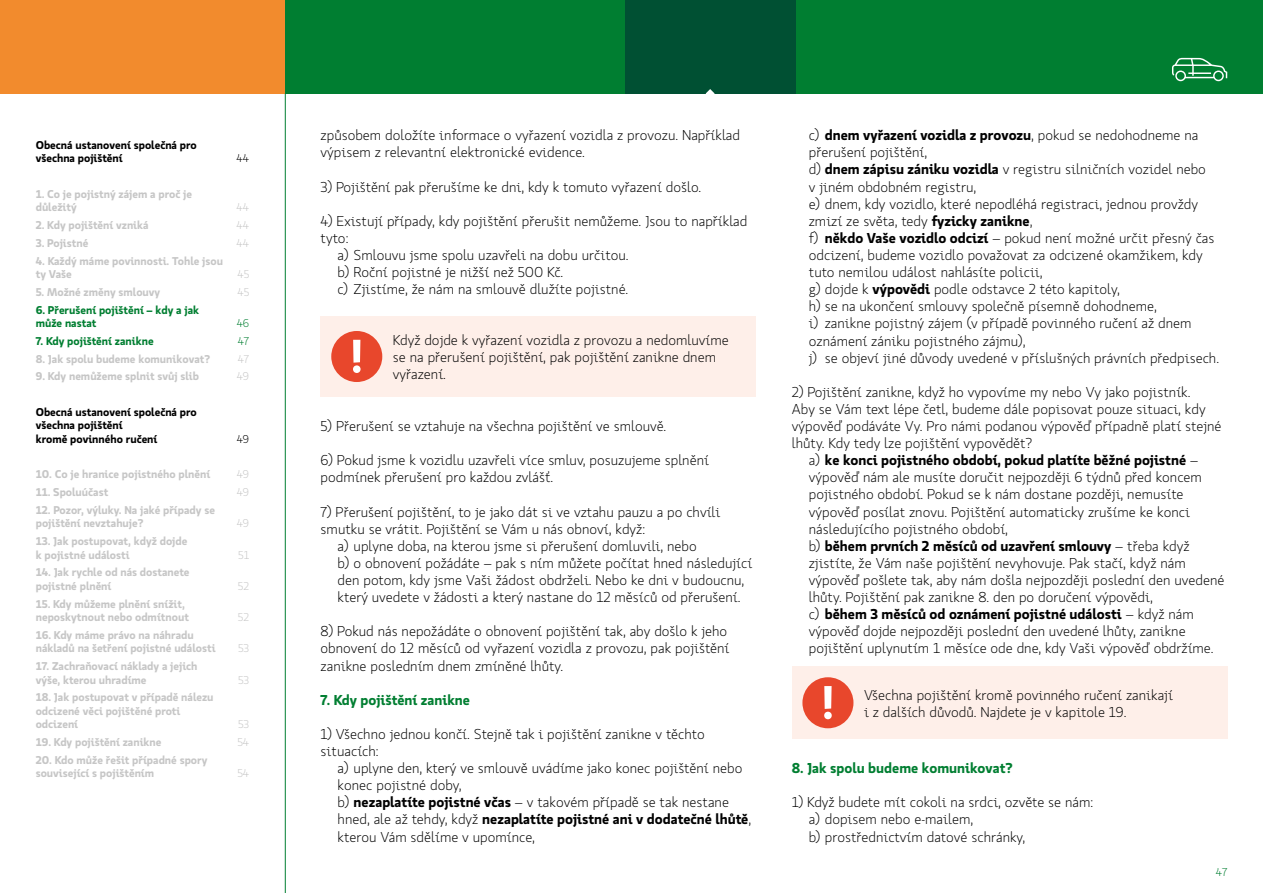
<style>
.page{position:relative;width:1263px;height:893px;background:#fff}
.page>*{position:absolute;margin:0;border:0;box-sizing:border-box;transform-origin:0 0}
.t1{font:300 14.25px/17.1px "Koop Pro";color:#000}
.t2{font:700 14.25px "Koop Pro";color:#000}
.t3{font:700 14.25px "Koop Pro";color:#007e31}
.t4{font:700 11.25px/13.5px "Koop Pro";color:#c6c6c6}
.t5{font:700 11.25px/13.5px "Koop Pro";color:#000}
.t6{font:700 11.25px/13.5px "Koop Pro";color:#007e31}
.t7{font:300 11.25px "Koop Pro";color:#c6c6c6}
.t8{font:300 11.25px "Koop Pro";color:#007e31}
.t9{font:300 11.25px "Koop Pro";color:#000}
.s1{font-weight:700}
.s2{font-weight:300}
</style>
<div class="page">
<div style="left:0;top:0;width:285px;height:94px;background:#f28b2d"></div>
<div style="left:285px;top:0;width:978px;height:94px;background:#007e31"></div>
<div style="left:625px;top:0;width:170px;height:94px;background:#005033"></div>
<svg style="left:1172px;top:58px;width:55px;height:23px"></svg>
<hr style="left:285px;top:94px;width:1px;height:799px;background:#007e31">
<div style="left:321px;top:316px;width:435px;height:81px;background:#feefe9"></div>
<div style="left:331px;top:331px;width:51px;height:51px;background:#e8472c;border-radius:50%"></div>
<svg style="left:353px;top:340px;width:8px;height:33px"></svg>
<div style="left:792px;top:667px;width:435px;height:72px;background:#feefe9"></div>
<div style="left:802px;top:677px;width:51px;height:51px;background:#e8472c;border-radius:50%"></div>
<svg style="left:824px;top:686px;width:8px;height:33px"></svg>
<svg style="left:706px;top:89px;width:9px;height:5px"></svg>
<p class="t5" style="left:36px;top:138px;width:163px">Obecná ustanovení společná pro všechna pojištění</p>
<p class="t4" style="left:36px;top:187px;width:158px">1. Co je pojistný zájem a proč je důležitý</p>
<p class="t9" style="left:237px;top:151px;width:14px">44</p>
<p class="t7" style="left:237px;top:200px;width:14px">44</p>
<p class="t4" style="left:36px;top:218px;width:114px">2. Kdy pojištění vzniká</p>
<p class="t7" style="left:237px;top:218px;width:14px">44</p>
<p class="t4" style="left:36px;top:236px;width:54px">3. Pojistné</p>
<p class="t7" style="left:237px;top:235px;width:14px">44</p>
<p class="t4" style="left:36px;top:253px;width:189px">4. Každý máme povinnosti. Tohle jsou ty Vaše</p>
<p class="t7" style="left:237px;top:267px;width:13px">45</p>
<p class="t4" style="left:36px;top:285px;width:126px">5. Možné změny smlouvy</p>
<p class="t7" style="left:237px;top:284px;width:13px">45</p>
<p class="t6" style="left:36px;top:302px;width:165px">6. Přerušení pojištění – kdy a jak může nastat</p>
<p class="t8" style="left:237px;top:316px;width:14px">46</p>
<p class="t6" style="left:36px;top:334px;width:119px">7. Kdy pojištění zanikne</p>
<p class="t8" style="left:238px;top:333px;width:13px">47</p>
<p class="t4" style="left:36px;top:351px;width:176px">8. Jak spolu budeme komunikovat?</p>
<p class="t7" style="left:238px;top:351px;width:13px">47</p>
<p class="t4" style="left:36px;top:369px;width:165px">9. Kdy nemůžeme splnit svůj slib</p>
<p class="t7" style="left:237px;top:369px;width:14px">49</p>
<p class="t5" style="left:36px;top:405px;width:163px">Obecná ustanovení společná pro všechna pojištění<br>kromě povinného ručení</p>
<p class="t9" style="left:237px;top:431px;width:14px">49</p>
<p class="t4" style="left:36px;top:467px;width:176px">10. Co je hranice pojistného plnění</p>
<p class="t7" style="left:237px;top:467px;width:14px">49</p>
<p class="t4" style="left:36px;top:485px;width:74px">11. Spoluúčast</p>
<p class="t7" style="left:237px;top:485px;width:14px">49</p>
<p class="t4" style="left:36px;top:503px;width:181px">12. Pozor, výluky. Na jaké případy se pojištění nevztahuje?</p>
<p class="t7" style="left:237px;top:516px;width:14px">49</p>
<p class="t4" style="left:36px;top:534px;width:153px">13. Jak postupovat, když dojde k pojistné události</p>
<p class="t4" style="left:36px;top:565px;width:155px">14. Jak rychle od nás dostanete pojistné plnění</p>
<p class="t4" style="left:36px;top:596px;width:155px">15. Kdy můžeme plnění snížit, neposkytnout nebo odmítnout</p>
<p class="t4" style="left:36px;top:628px;width:181px">16. Kdy máme právo na náhradu nákladů na šetření pojistné události</p>
<p class="t4" style="left:36px;top:659px;width:163px">17. Zachraňovací náklady a jejich výše, kterou uhradíme</p>
<p class="t4" style="left:36px;top:690px;width:179px">18. Jak postupovat v případě nálezu odcizené věci pojištěné proti odcizení</p>
<p class="t7" style="left:238px;top:547px;width:13px">51</p>
<p class="t7" style="left:238px;top:578px;width:13px">52</p>
<p class="t7" style="left:238px;top:610px;width:13px">52</p>
<p class="t7" style="left:238px;top:641px;width:13px">53</p>
<p class="t7" style="left:238px;top:672px;width:13px">53</p>
<p class="t7" style="left:238px;top:717px;width:13px">53</p>
<p class="t4" style="left:36px;top:735px;width:127px">19. Kdy pojištění zanikne</p>
<p class="t7" style="left:237px;top:735px;width:13px">54</p>
<p class="t4" style="left:36px;top:753px;width:173px">20. Kdo může řešit případné spory související s pojištěním</p>
<p class="t7" style="left:237px;top:766px;width:13px">54</p>
<p class="t1" style="left:321px;top:127px;width:421px">způsobem doložíte informace o vyřazení vozidla z provozu. Například výpisem z relevantní elektronické evidence.</p>
<p class="t1" style="left:321px;top:178px;width:382px">3) Pojištění pak přerušíme ke dni, kdy k tomuto vyřazení došlo.</p>
<p class="t1" style="left:321px;top:212px;width:428px">4) Existují případy, kdy pojištění přerušit nemůžeme. Jsou to například</p>
<p class="t1" style="left:321px;top:229px;width:29px">tyto:</p>
<p class="t1" style="left:338px;top:246px;width:292px">a) Smlouvu jsme spolu uzavřeli na dobu určitou.</p>
<p class="t1" style="left:338px;top:263px;width:227px">b) Roční pojistné je nižší než 500 Kč.</p>
<p class="t1" style="left:338px;top:280px;width:292px">c) Zjistíme, že nám na smlouvě dlužíte pojistné.</p>
<p class="t1" style="left:393px;top:331px;width:337px">Když dojde k vyřazení vozidla z provozu a nedomluvíme se na přerušení pojištění, pak pojištění zanikne dnem vyřazení.</p>
<p class="t1" style="left:321px;top:417px;width:347px">5) Přerušení se vztahuje na všechna pojištění ve smlouvě.</p>
<p class="t1" style="left:321px;top:452px;width:390px">6) Pokud jsme k vozidlu uzavřeli více smluv, posuzujeme splnění podmínek přerušení pro každou zvlášť.</p>
<p class="t1" style="left:321px;top:503px;width:401px">7) Přerušení pojištění, to je jako dát si ve vztahu pauzu a po chvíli</p>
<p class="t1" style="left:321px;top:520px;width:326px">smutku se vrátit. Pojištění se Vám u nás obnoví, když:</p>
<p class="t1" style="left:338px;top:537px;width:361px">a) uplyne doba, na kterou jsme si přerušení domluvili, nebo</p>
<p class="t1" style="left:338px;top:554px;width:416px">b) o obnovení požádáte – pak s ním můžete počítat hned následující</p>
<p class="t1" style="left:338px;top:571px;width:408px">den potom, kdy jsme Vaši žádost obdrželi. Nebo ke dni v budoucnu,</p>
<p class="t1" style="left:338px;top:588px;width:404px">který uvedete v žádosti a který nastane do 12 měsíců od přerušení.</p>
<p class="t1" style="left:321px;top:623px;width:410px">8) Pokud nás nepožádáte o obnovení pojištění tak, aby došlo k jeho obnovení do 12 měsíců od vyřazení vozidla z provozu, pak pojištění zanikne posledním dnem zmíněné lhůty.</p>
<p class="t3" style="left:321px;top:689px;width:151px">7. Kdy pojištění zanikne</p>
<p class="t1" style="left:321px;top:725px;width:386px">1) Všechno jednou končí. Stejně tak i pojištění zanikne v těchto situacích:</p>
<p class="t1" style="left:338px;top:759px;width:415px">a) uplyne den, který ve smlouvě uvádíme jako konec pojištění nebo konec pojistné doby,<br>b) <span class="s1">nezaplatíte pojistné včas</span> – v takovém případě se tak nestane hned, ale až tehdy, když <span class="s1">nezaplatíte pojistné ani v dodatečné lhůtě</span>, kterou Vám sdělíme v upomínce,</p>
<p class="t1" style="left:809px;top:127px;width:412px">c) <span class="s1">dnem vyřazení vozidla z provozu</span>, pokud se nedohodneme na přerušení pojištění,<br>d) <span class="s1">dnem zápisu zániku vozidla</span> v registru silničních vozidel nebo<br>v jiném obdobném registru,<br>e) dnem, kdy vozidlo, které nepodléhá registraci, jednou provždy zmizí ze světa, tedy <span class="s1">fyzicky zanikne</span>,<br>f) <span class="s1">někdo Vaše vozidlo odcizí</span> – pokud není možné určit přesný čas odcizení, budeme vozidlo považovat za odcizené okamžikem, kdy tuto nemilou událost nahlásíte policii,<br>g) dojde k <span class="s1">výpovědi</span> podle odstavce 2 této kapitoly,<br>h) se na ukončení smlouvy společně písemně dohodneme,<br>i) zanikne pojistný zájem (v případě povinného ručení až dnem oznámení zániku pojistného zájmu),<br>j) se objeví jiné důvody uvedené v příslušných právních předpisech.</p>
<p class="t1" style="left:792px;top:383px;width:400px">2) Pojištění zanikne, když ho vypovíme my nebo Vy jako pojistník.</p>
<p class="t1" style="left:792px;top:400px;width:415px">Aby se Vám text lépe četl, budeme dále popisovat pouze situaci, kdy</p>
<p class="t1" style="left:792px;top:417px;width:431px">výpověď podáváte Vy. Pro námi podanou výpověď případně platí stejné</p>
<p class="t1" style="left:792px;top:434px;width:242px">lhůty. Kdy tedy lze pojištění vypovědět?</p>
<p class="t2" style="left:809px;top:450px;width:391px"><span class="s2">a)</span> ke konci pojistného období, pokud platíte běžné pojistné <span class="s2">–</span></p>
<p class="t1" style="left:809px;top:469px;width:395px">výpověď nám ale musíte doručit nejpozději 6 týdnů před koncem</p>
<p class="t1" style="left:809px;top:486px;width:376px">pojistného období. Pokud se k nám dostane později, nemusíte</p>
<p class="t1" style="left:809px;top:503px;width:383px">výpověď posílat znovu. Pojištění automaticky zrušíme ke konci</p>
<p class="t1" style="left:809px;top:520px;width:201px">následujícího pojistného období,</p>
<p class="t2" style="left:809px;top:535px;width:382px"><span class="s2">b)</span> během prvních 2 měsíců od uzavření smlouvy <span class="s2">– třeba když</span></p>
<p class="t1" style="left:809px;top:554px;width:379px">zjistíte, že Vám naše pojištění nevyhovuje. Pak stačí, když nám</p>
<p class="t1" style="left:809px;top:571px;width:417px">výpověď pošlete tak, aby nám došla nejpozději poslední den uvedené</p>
<p class="t1" style="left:809px;top:588px;width:345px">lhůty. Pojištění pak zanikne 8. den po doručení výpovědi,</p>
<p class="t2" style="left:809px;top:604px;width:386px"><span class="s2">c)</span> během 3 měsíců od oznámení pojistné události <span class="s2">– když nám</span></p>
<p class="t1" style="left:809px;top:622px;width:378px">výpověď dojde nejpozději poslední den uvedené lhůty, zanikne</p>
<p class="t1" style="left:809px;top:640px;width:406px">pojištění uplynutím 1 měsíce ode dne, kdy Vaši výpověď obdržíme.</p>
<p class="t1" style="left:864px;top:686px;width:310px">Všechna pojištění kromě povinného ručení zanikají i z dalších důvodů. Najdete je v kapitole 19.</p>
<p class="t3" style="left:792px;top:758px;width:222px">8. Jak spolu budeme komunikovat?</p>
<p class="t1" style="left:809px;top:794px;width:286px;text-indent:-17px">1) Když budete mít cokoli na srdci, ozvěte se nám: a) dopisem nebo e-mailem,<br>b) prostřednictvím datové schránky,</p>
<p class="t8" style="left:1216px;top:864px;width:13px">47</p>
</div>
